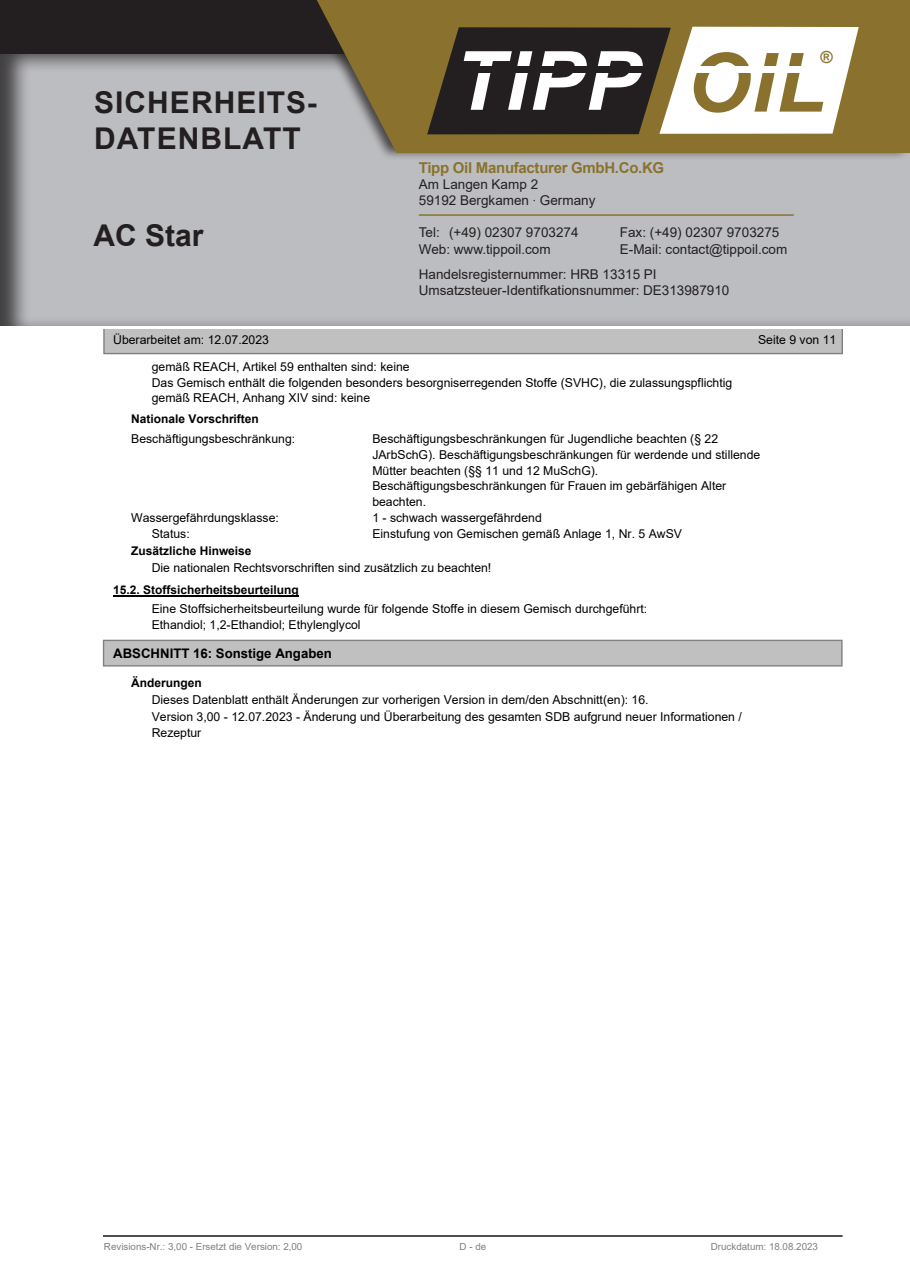
<style>
.page{position:relative;width:910px;height:1280px;background:#fff}
.page>*{position:absolute;margin:0;border:0;box-sizing:border-box;transform-origin:0 0}
.t1{font:italic 700 81.75px "Arial";letter-spacing:.015em;color:#fff}
.t2{font:700 30px/36px "Arial";letter-spacing:.035em;color:#231f20}
.t3{font:700 16.65px "Arial";color:#8a722e}
.t4{font:700 15.6px "Arial";color:#000}
.t5{font:700 15px "Arial";letter-spacing:-.02em;color:#8a722e}
.t6{font:13.5px/16.2px "Arial";color:#231f20}
.t7{font:700 13.2px "Arial";color:#000}
.t8{font:12.3px/15.6px "Arial";color:#000}
.t9{font:700 12px "Arial";color:#000}
.t10{font:9.75px "Arial";color:#808080}
.s1{color:#8a722e}
.s2{font-family:"Helvetica Neue LT Std";font-weight:100;font-stretch:condensed}
</style>
<div class="page">
<div style="left:0;top:52px;width:910px;height:276px;background:#231f20;opacity:.75"></div>
<div style="left:0;top:0;width:910px;height:53px;background:#231f20"></div>
<div style="left:300px;top:0;width:610px;height:161px;background:#231f20;opacity:.75"></div>
<svg style="left:317px;top:0;width:593px;height:153px;background:#8b773c"></svg>
<svg style="left:427px;top:27px;width:432px;height:107px"></svg>
<div style="left:454px;top:51px;width:183px;height:77px;background:#231f20"></div>
<div style="left:477px;top:66px;width:171px;height:7px;background:#231f20"></div>
<div style="left:694px;top:66px;width:109px;height:6px;background:#fff"></div>
<hr style="left:419px;top:214px;width:375px;height:2px;background:#8a722e">
<div style="left:103px;top:330px;width:740px;height:24px;background:#c0c0c0"></div>
<div style="left:104px;top:640px;width:738px;height:26px;background:#c0c0c0"></div>
<div style="left:103px;top:640px;width:740px;height:26px;border:1px solid #808080"></div>
<hr style="left:104px;top:1235px;width:738px;height:2px;background:#000">
<hr style="left:113px;top:595px;width:186px;height:2px;background:#000">
<h2 class="t2" style="left:94px;top:85px;width:224px">SICHERHEITS-<br>DATENBLATT</h2>
<p class="t2" style="left:94px;top:218px;width:112px">AC Star</p>
<h1 class="t1" style="left:454px;top:27px;width:373px">TIPP <span class="s1">OIL</span></h1>
<h3 class="t3" style="left:820px;top:47px;width:14px">®</h3>
<p class="t5" style="left:419px;top:157px;width:247px">Tipp Oil Manufacturer GmbH.Co.KG</p>
<p class="t6" style="left:419px;top:176px;width:178px">Am Langen Kamp 2<br>59192 Bergkamen <span class="s2">·</span> Germany</p>
<p class="t6" style="left:419px;top:224px;width:161px">Tel: (+49) 02307 9703274</p>
<p class="t6" style="left:620px;top:224px;width:161px">Fax: (+49) 02307 9703275</p>
<p class="t6" style="left:419px;top:241px;width:133px">Web: www.tippoil.com</p>
<p class="t6" style="left:419px;top:236px;width:370px;line-height:25.2px;text-indent:201px">E-Mail: contact@tippoil.com<br>Handelsregisternummer: HRB 13315 PI</p>
<p class="t6" style="left:419px;top:282px;width:312px">Umsatzsteuer-Identifkationsnummer: DE313987910</p>
<p class="t4" style="left:403px;top:245px;width:160px">Sicherheitsdatenblatt</p>
<p class="t8" style="left:374px;top:277px;width:217px">gemäß Verordnung (EG) Nr. 1907/2006</p>
<p class="t8" style="left:113px;top:332px;width:157px">Überarbeitet am: 12.07.2023</p>
<p class="t8" style="left:758px;top:332px;width:80px">Seite 9 von 11</p>
<p class="t8" style="left:152px;top:359px;width:582px">gemäß REACH, Artikel 59 enthalten sind: keine<br>Das Gemisch enthält die folgenden besonders besorgniserregenden Stoffe (SVHC), die zulassungspflichtig gemäß REACH, Anhang XIV sind: keine</p>
<p class="t9" style="left:131px;top:411px;width:129px">Nationale Vorschriften</p>
<p class="t8" style="left:372px;top:431px;width:389px">Beschäftigungsbeschränkungen für Jugendliche beachten (§ 22<br>JArbSchG). Beschäftigungsbeschränkungen für werdende und stillende Mütter beachten (§§ 11 und 12 MuSchG).<br>Beschäftigungsbeschränkungen für Frauen im gebärfähigen Alter beachten.</p>
<p class="t8" style="left:131px;top:431px;width:166px">Beschäftigungsbeschränkung:</p>
<p class="t8" style="left:131px;top:509px;width:149px">Wassergefährdungsklasse:</p>
<p class="t8" style="left:372px;top:510px;width:171px">1 - schwach wassergefährdend</p>
<p class="t8" style="left:152px;top:525px;width:40px">Status:</p>
<p class="t8" style="left:372px;top:526px;width:311px">Einstufung von Gemischen gemäß Anlage 1, Nr. 5 AwSV</p>
<p class="t9" style="left:131px;top:542px;width:122px">Zusätzliche Hinweise</p>
<p class="t8" style="left:152px;top:560px;width:341px">Die nationalen Rechtsvorschriften sind zusätzlich zu beachten!</p>
<p class="t9" style="left:113px;top:581px;width:187px">15.2. Stoffsicherheitsbeurteilung</p>
<p class="t8" style="left:152px;top:601px;width:497px">Eine Stoffsicherheitsbeurteilung wurde für folgende Stoffe in diesem Gemisch durchgeführt:<br>Ethandiol; 1,2-Ethandiol; Ethylenglycol</p>
<p class="t7" style="left:113px;top:644px;width:220px">ABSCHNITT 16: Sonstige Angaben</p>
<p class="t9" style="left:131px;top:674px;width:72px">Änderungen</p>
<p class="t8" style="left:152px;top:691px;width:592px;line-height:17.4px">Dieses Datenblatt enthält Änderungen zur vorherigen Version in dem/den Abschnitt(en): 16.<br>Version 3,00 - 12.07.2023 - Änderung und Überarbeitung des gesamten SDB aufgrund neuer Informationen /</p>
<p class="t8" style="left:152px;top:725px;width:51px">Rezeptur</p>
<p class="t10" style="left:104px;top:1239px;width:200px">Revisions-Nr.: 3,00 - Ersetzt die Version: 2,00</p>
<p class="t10" style="left:460px;top:1239px;width:28px">D - de</p>
<p class="t10" style="left:711px;top:1239px;width:109px">Druckdatum: 18.08.2023</p>
</div>
